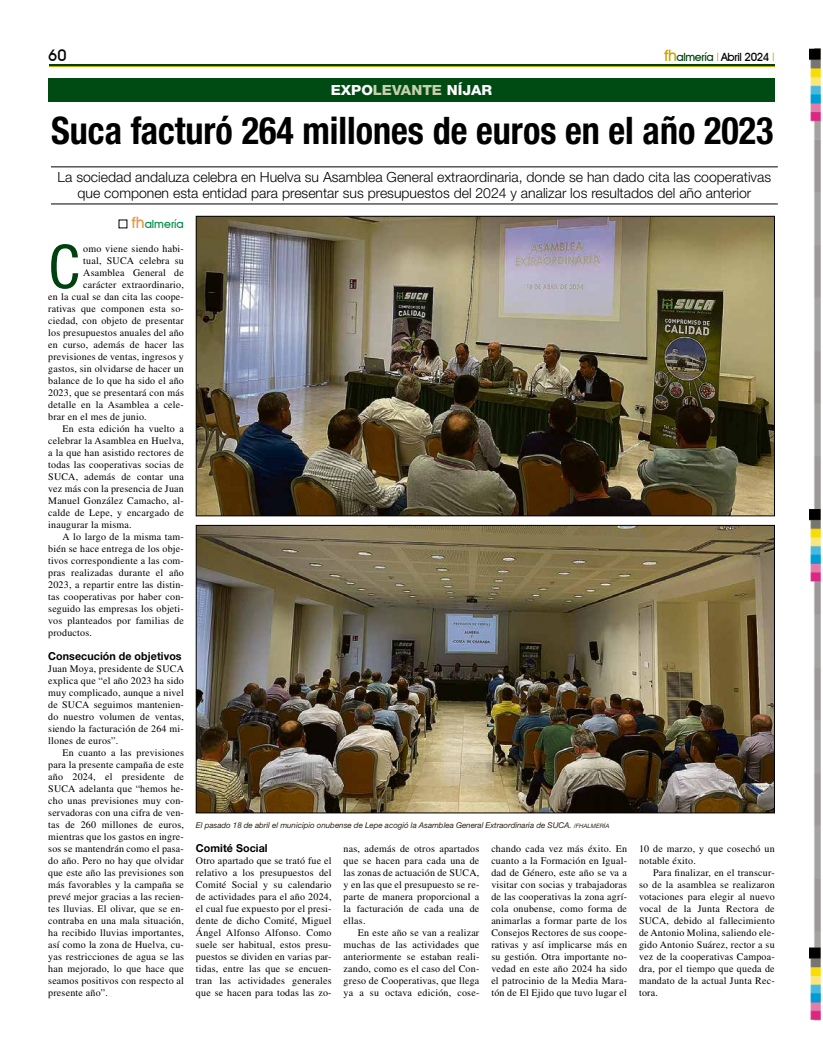
<style>
.page{position:relative;width:823px;height:1049px;background:#fff}
.page>*{position:absolute;margin:0;border:0;box-sizing:border-box;transform-origin:0 0}
.t1{font:condensed 60.4px "Helvetica Neue LT Std";color:#004110}
.t2{font:700 condensed 38px "Helvetica Neue LT Std";color:#000;scale:.95 1}
.t3{font:500 16px "Avant Garde IT Cby BT";color:#000}
.t4{font:300 14px/16px "Helvetica Neue LT Std";color:#000;text-align:center}
.t5{font:800 14px "Helvetica Neue LT Std";color:#fff;scale:1.06 1}
.t6{font:500 11.3px "Avant Garde IT Cby BT";letter-spacing:-.03em;color:#000}
.t7{font:500 11.3px "Avant Garde IT Cby BT";color:#009047}
.t8{font:700 11px "Helvetica Neue LT Std";letter-spacing:.005em;color:#000}
.t9{font:10px/12px "Times LT Std";letter-spacing:.02em;color:#000;text-align:justify}
.t10{font:italic 8px "Helvetica Neue LT Std";letter-spacing:-.005em;color:#2b2113}
.s1{font-size:15.7px;color:#c9a300}
.s2{color:#004110}
.s3{font-family:"Helvetica Neue LT Std";font-weight:400;font-stretch:condensed;color:#c9a300}
.s4{color:#c5d0ae}
.s5{font-size:15.7px;color:#e79646}
.s6{font-size:6px}
</style>
<div class="page">
<hr style="left:49px;top:65px;width:725px;height:1px;background:#004110">
<hr style="left:49px;top:67px;width:725px;height:1px;background:#c9a300">
<img style="left:809px;top:48px;width:12px;height:973px">
<div style="left:48px;top:78px;width:726px;height:23px;background:#004b13"></div>
<img style="left:198px;top:218px;width:574px;height:296px">
<div style="left:196px;top:216px;width:578px;height:300px;border:1px solid #000"></div>
<img style="left:198px;top:527px;width:574px;height:284px">
<div style="left:196px;top:525px;width:578px;height:288px;border:1px solid #000"></div>
<hr style="left:51px;top:167px;width:726px;height:1px;background:#000">
<hr style="left:51px;top:204px;width:726px;height:1px;background:#000">
<h3 class="t3" style="left:48px;top:46px;width:20px">60</h3>
<p class="t6" style="left:663px;top:50px;width:112px"><span class="s1">fh</span><span class="s2">almería</span> <span class="s3">|</span> Abril 2024 <span class="s3">|</span></p>
<h3 class="t5" style="left:330px;top:81px;width:154px">EXPO<span class="s4">LEVANTE</span> NÍJAR</h3>
<h2 class="t2" style="left:51px;top:107px;width:761px">Suca facturó 264 millones de euros en el año 2023</h2>
<h3 class="t4" style="left:58px;top:169px;width:714px">La sociedad andaluza celebra en Huelva su Asamblea General extraordinaria, donde se han dado cita las cooperativas que componen esta entidad para presentar sus presupuestos del 2024 y analizar los resultados del año anterior</h3>
<p class="t7" style="left:131px;top:217px;width:54px"><span class="s5">fh</span>almería</p>
<h1 class="t1" style="left:48px;top:232px;width:33px">C</h1>
<p class="t9" style="left:83px;top:243px;width:102px">omo viene siendo habi-</p>
<p class="t9" style="left:83px;top:255px;width:102px">tual, SUCA celebra su</p>
<p class="t9" style="left:83px;top:267px;width:102px">Asamblea General de</p>
<p class="t9" style="left:83px;top:279px;width:102px">carácter extraordinario,</p>
<p class="t9" style="left:48px;top:291px;width:137px">en la cual se dan cita las coope-</p>
<p class="t9" style="left:48px;top:303px;width:137px">rativas que componen esta so-</p>
<p class="t9" style="left:48px;top:315px;width:137px">ciedad, con objeto de presentar</p>
<p class="t9" style="left:48px;top:327px;width:137px">los presupuestos anuales del año</p>
<p class="t9" style="left:48px;top:339px;width:137px">en curso, además de hacer las</p>
<p class="t9" style="left:48px;top:351px;width:137px">previsiones de ventas, ingresos y</p>
<p class="t9" style="left:48px;top:363px;width:137px">gastos, sin olvidarse de hacer un</p>
<p class="t9" style="left:48px;top:375px;width:137px">balance de lo que ha sido el año</p>
<p class="t9" style="left:48px;top:387px;width:137px">2023, que se presentará con más</p>
<p class="t9" style="left:48px;top:399px;width:137px">detalle en la Asamblea a cele-</p>
<p class="t9" style="left:48px;top:411px;width:100px">brar en el mes de junio.</p>
<p class="t9" style="left:62px;top:423px;width:123px">En esta edición ha vuelto a</p>
<p class="t9" style="left:48px;top:435px;width:137px">celebrar la Asamblea en Huelva,</p>
<p class="t9" style="left:48px;top:447px;width:137px">a la que han asistido rectores de</p>
<p class="t9" style="left:48px;top:459px;width:137px">todas las cooperativas socias de</p>
<p class="t9" style="left:48px;top:471px;width:137px">SUCA, además de contar una</p>
<p class="t9" style="left:48px;top:483px;width:137px">vez más con la presencia de Juan</p>
<p class="t9" style="left:48px;top:495px;width:137px">Manuel González Camacho, al-</p>
<p class="t9" style="left:48px;top:507px;width:137px">calde de Lepe, y encargado de</p>
<p class="t9" style="left:48px;top:519px;width:85px">inaugurar la misma.</p>
<p class="t9" style="left:62px;top:531px;width:123px">A lo largo de la misma tam-</p>
<p class="t9" style="left:48px;top:543px;width:137px">bién se hace entrega de los obje-</p>
<p class="t9" style="left:48px;top:555px;width:137px">tivos correspondiente a las com-</p>
<p class="t9" style="left:48px;top:567px;width:137px">pras realizadas durante el año</p>
<p class="t9" style="left:48px;top:579px;width:137px">2023, a repartir entre las distin-</p>
<p class="t9" style="left:48px;top:591px;width:137px">tas cooperativas por haber con-</p>
<p class="t9" style="left:48px;top:603px;width:137px">seguido las empresas los objeti-</p>
<p class="t9" style="left:48px;top:615px;width:137px">vos planteados por familias de</p>
<p class="t9" style="left:48px;top:627px;width:45px">productos.</p>
<p class="t8" style="left:48px;top:649px;width:135px">Consecución de objetivos</p>
<p class="t9" style="left:48px;top:663px;width:137px">Juan Moya, presidente de SUCA explica que “el año 2023 ha sido muy complicado, aunque a nivel de SUCA seguimos mantenien&shy;do nuestro volumen de ventas, siendo la facturación de 264 mi&shy;llones de euros”.</p>
<p class="t9" style="left:48px;top:747px;width:137px;text-indent:14px">En cuanto a las previsiones para la presente campaña de este año 2024, el presidente de SUCA adelanta que “hemos he&shy;cho unas previsiones muy con&shy;servadoras con una cifra de ven&shy;tas de 260 millones de euros, mientras que los gastos en ingre&shy;sos se mantendrán como el pasa&shy;do año. Pero no hay que olvidar que este año las previsiones son más favorables y la campaña se prevé mejor gracias a las recien&shy;tes lluvias. El olivar, que se en&shy;contraba en una mala situación, ha recibido lluvias importantes, así como la zona de Huelva, cu&shy;yas restricciones de agua se las han mejorado, lo que hace que seamos positivos con respecto al presente año”.</p>
<p class="t10" style="left:196px;top:820px;width:415px">El pasado 18 de abril el municipio onubense de Lepe acogió la Asamblea General Extraordinaria de SUCA. <span class="s6">/FHALMERÍA</span></p>
<p class="t8" style="left:196px;top:841px;width:73px">Comité Social</p>
<p class="t9" style="left:196px;top:855px;width:137px">Otro apartado que se trató fue el relativo a los presupuestos del Comité Social y su calendario de actividades para el año 2024, el cual fue expuesto por el presi&shy;dente de dicho Comité, Miguel Ángel Alfonso Alfonso. Como suele ser habitual, estos presu&shy;puestos se dividen en varias par&shy;tidas, entre las que se encuen&shy;tran las actividades generales que se hacen para todas las zo-</p>
<p class="t9" style="left:343px;top:843px;width:137px">nas, además de otros apartados que se hacen para cada una de las zonas de actuación de SUCA, y en las que el presupuesto se re&shy;parte de manera proporcional a la facturación de cada una de ellas.</p>
<p class="t9" style="left:343px;top:927px;width:137px;text-indent:14px">En este año se van a realizar muchas de las actividades que anteriormente se estaban reali&shy;zando, como es el caso del Con&shy;greso de Cooperativas, que llega ya a su octava edición, cose-</p>
<p class="t9" style="left:491px;top:843px;width:137px">chando cada vez más éxito. En cuanto a la Formación en Igual&shy;dad de Género, este año se va a visitar con socias y trabajadoras de las cooperativas la zona agrí&shy;cola onubense, como forma de animarlas a formar parte de los Consejos Rectores de sus coope&shy;rativas y así implicarse más en su gestión. Otra importante no&shy;vedad en este año 2024 ha sido el patrocinio de la Media Mara&shy;tón de El Ejido que tuvo lugar el</p>
<p class="t9" style="left:638px;top:843px;width:137px">10 de marzo, y que cosechó un notable éxito.</p>
<p class="t9" style="left:638px;top:867px;width:137px;text-indent:14px">Para finalizar, en el transcur&shy;so de la asamblea se realizaron votaciones para elegir al nuevo vocal de la Junta Rectora de SUCA, debido al fallecimiento de Antonio Molina, saliendo ele&shy;gido Antonio Suárez, rector a su vez de la cooperativas Campoa&shy;dra, por el tiempo que queda de mandato de la actual Junta Rec&shy;tora.</p>
</div>
